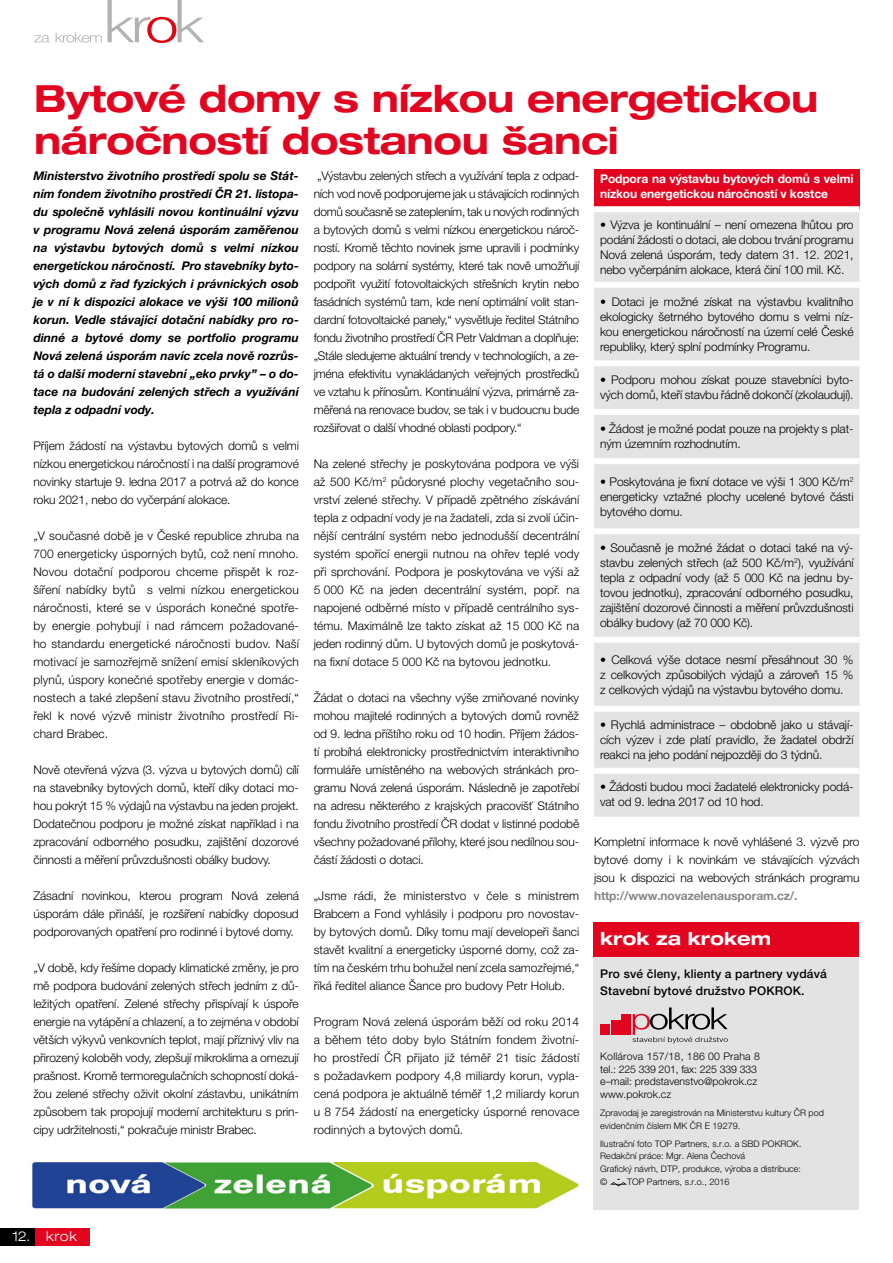
<style>
.page{position:relative;width:893px;height:1263px;background:#fff}
.page>*{position:absolute;margin:0;border:0;box-sizing:border-box;transform-origin:0 0}
.t1{font:700 expanded 37.5px/42px "Helvetica Neue LT Pro";letter-spacing:-.01em;color:#e30520}
.t2{font:700 expanded 18px "Helvetica Neue LT Pro";color:#fff}
.t3{font:300 expanded 13.5px "Helvetica Neue LT Pro";letter-spacing:.04em;color:#fff}
.t4{font:300 12px/18px "Helvetica Neue LT Pro";letter-spacing:-.01em;color:#000;text-align:justify}
.t5{font:italic 700 12px/18px "Helvetica Neue LT Pro";color:#000;text-align:justify}
.t6{font:700 12px/15px "Helvetica Neue LT Pro";letter-spacing:-.01em;color:#fff}
.t7{font:500 12px/16.6px "Helvetica Neue LT Pro";letter-spacing:.015em;color:#000}
.t8{font:700 12px "Helvetica Neue LT Pro";letter-spacing:-.01em;color:#878787}
.t9{font:300 10.5px/12.6px "Helvetica Neue LT Pro";color:#000}
.t10{font:300 9px/12.8px "Helvetica Neue LT Pro";color:#000}
</style>
<div class="page">
<div style="left:34px;top:1229px;width:55px;height:17px;background:#e30520"></div>
<div style="left:0;top:1229px;width:34px;height:17px;background:#000"></div>
<svg style="left:108px;top:0;width:96px;height:43px"></svg>
<svg style="left:34px;top:35px;width:16px;height:8px"></svg>
<svg style="left:56px;top:33px;width:46px;height:10px"></svg>
<div style="left:594px;top:169px;width:266px;height:40px;background:#e30520"></div>
<div style="left:594px;top:212px;width:266px;height:605px;background:#e3e3e3"></div>
<div style="left:594px;top:206px;width:266px;height:6px;background:#fff"></div>
<div style="left:594px;top:282px;width:266px;height:6px;background:#fff"></div>
<div style="left:594px;top:360px;width:266px;height:6px;background:#fff"></div>
<div style="left:594px;top:409px;width:266px;height:6px;background:#fff"></div>
<div style="left:594px;top:458px;width:266px;height:6px;background:#fff"></div>
<div style="left:594px;top:528px;width:266px;height:6px;background:#fff"></div>
<div style="left:594px;top:637px;width:266px;height:6px;background:#fff"></div>
<div style="left:594px;top:706px;width:266px;height:6px;background:#fff"></div>
<div style="left:594px;top:768px;width:266px;height:6px;background:#fff"></div>
<div style="left:594px;top:933px;width:265px;height:277px;background:#e3e3e3"></div>
<div style="left:594px;top:922px;width:265px;height:34px;background:#e30520"></div>
<svg style="left:610px;top:1178px;width:17px;height:8px"></svg>
<div style="left:600px;top:1024px;width:9px;height:11px;background:#e30420"></div>
<div style="left:611px;top:1020px;width:9px;height:15px;background:#e30420"></div>
<div style="left:622px;top:1014px;width:9px;height:21px;background:#e30420"></div>
<svg style="left:633px;top:1007px;width:95px;height:36px"></svg>
<img style="left:32px;top:1162px;width:547px;height:47px">
<h1 class="t1" style="left:34px;top:76px;width:786px">Bytové domy s nízkou energetickou náročností dostanou šanci</h1>
<p class="t5" style="left:33px;top:166px;width:267px">Ministerstvo životního prostředí spolu se Stát&shy;ním fondem životního prostředí ČR 21. listopa&shy;du společně vyhlásili novou kontinuální výzvu v programu Nová zelená úsporám zaměřenou na výstavbu bytových domů s velmi nízkou energetickou náročností. Pro stavebníky byto&shy;vých domů z řad fyzických i právnických osob je v ní k dispozici alokace ve výši 100 milionů korun. Vedle stávající dotační nabídky pro ro&shy;dinné a bytové domy se portfolio programu Nová zelená úsporám navíc zcela nově rozrůs&shy;tá o další moderní stavební „eko prvky” – o do&shy;tace na budování zelených střech a využívání tepla z odpadní vody.</p>
<p class="t4" style="left:33px;top:436px;width:267px">Příjem žádostí na výstavbu bytových domů s velmi nízkou energetickou náročností i na další programové novinky startuje 9. ledna 2017 a potrvá až do konce roku 2021, nebo do vyčerpání alokace.</p>
<p class="t4" style="left:33px;top:526px;width:267px">„V současné době je v České republice zhruba na 700 energeticky úsporných bytů, což není mnoho.<br>Novou dotační podporou chceme přispět k roz&shy;šíření nabídky bytů s velmi nízkou energetickou náročnosti, které se v úsporách konečné spotře&shy;by energie pohybují i nad rámcem požadované&shy;ho standardu energetické náročnosti budov. Naší motivací je samozřejmě snížení emisí skleníkových plynů, úspory konečné spotřeby energie v domác&shy;nostech a také zlepšení stavu životního prostředí,“ řekl k nové výzvě ministr životního prostředí Ri&shy;chard Brabec.</p>
<p class="t4" style="left:33px;top:760px;width:267px">Nově otevřená výzva (3. výzva u bytových domů) cílí na stavebníky bytových domů, kteří díky dotaci mo&shy;hou pokrýt 15 % výdajů na výstavbu na jeden projekt.<br>Dodatečnou podporu je možné získat například i na zpracování odborného posudku, zajištění dozorové činnosti a měření průvzdušnosti obálky budovy.</p>
<p class="t4" style="left:33px;top:886px;width:267px">Zásadní novinkou, kterou program Nová zelená úsporám dále přináší, je rozšíření nabídky doposud podporovaných opatření pro rodinné i bytové domy.</p>
<p class="t4" style="left:33px;top:958px;width:267px">„V době, kdy řešíme dopady klimatické změny, je pro mě podpora budování zelených střech jedním z dů&shy;ležitých opatření. Zelené střechy přispívají k úspoře energie na vytápění a chlazení, a to zejména v období větších výkyvů venkovních teplot, mají příznivý vliv na přirozený koloběh vody, zlepšují mikroklima a omezují prašnost. Kromě termoregulačních schopností doká&shy;žou zelené střechy oživit okolní zástavbu, unikátním způsobem tak propojují moderní architekturu s prin&shy;cipy udržitelnosti,“ pokračuje ministr Brabec.</p>
<p class="t4" style="left:314px;top:166px;width:267px">„Výstavbu zelených střech a využívání tepla z odpad&shy;ních vod nově podporujeme jak u stávajících rodinných domů současně se zateplením, tak u nových rodinných a bytových domů s velmi nízkou energetickou nároč&shy;ností. Kromě těchto novinek jsme upravili i podmínky podpory na solární systémy, které tak nově umožňují podpořit využití fotovoltaických střešních krytin nebo fasádních systémů tam, kde není optimální volit stan&shy;dardní fotovoltaické panely,“ vysvětluje ředitel Státního fondu životního prostředí ČR Petr Valdman a doplňuje: „Stále sledujeme aktuální trendy v technologiích, a ze&shy;jména efektivitu vynakládaných veřejných prostředků ve vztahu k přínosům. Kontinuální výzva, primárně za&shy;měřená na renovace budov, se tak i v budoucnu bude rozšiřovat o další vhodné oblasti podpory.“</p>
<p class="t4" style="left:314px;top:454px;width:267px">Na zelené střechy je poskytována podpora ve výši až 500 Kč/m<sup>2</sup> půdorysné plochy vegetačního sou&shy;vrství zelené střechy. V případě zpětného získávání tepla z odpadní vody je na žadateli, zda si zvolí účin&shy;nější centrální systém nebo jednodušší decentrální systém spořící energii nutnou na ohřev teplé vody při sprchování. Podpora je poskytována ve výši až 5 000 Kč na jeden decentrální systém, popř. na napojené odběrné místo v případě centrálního sys&shy;tému. Maximálně lze takto získat až 15 000 Kč na jeden rodinný dům. U bytových domů je poskytová&shy;na fixní dotace 5 000 Kč na bytovou jednotku.</p>
<p class="t4" style="left:314px;top:688px;width:267px">Žádat o dotaci na všechny výše zmiňované novinky mohou majitelé rodinných a bytových domů rovněž od 9. ledna příštího roku od 10 hodin. Příjem žádos&shy;tí probíhá elektronicky prostřednictvím interaktivního formuláře umístěného na webových stránkách pro&shy;gramu Nová zelená úsporám. Následně je zapotřebí na adresu některého z krajských pracovišť Státního fondu životního prostředí ČR dodat v listinné podobě všechny požadované přílohy, které jsou nedílnou sou&shy;částí žádosti o dotaci.</p>
<p class="t4" style="left:314px;top:886px;width:267px">„Jsme rádi, že ministerstvo v čele s ministrem Brabcem a Fond vyhlásily i podporu pro novostav&shy;by bytových domů. Díky tomu mají developeři šanci stavět kvalitní a energeticky úsporné domy, což za&shy;tím na českém trhu bohužel není zcela samozřejmé,“ říká ředitel aliance Šance pro budovy Petr Holub.</p>
<p class="t4" style="left:314px;top:1012px;width:267px">Program Nová zelená úsporám běží od roku 2014 a během této doby bylo Státním fondem životní&shy;ho prostředí ČR přijato již téměř 21 tisíc žádostí s požadavkem podpory 4,8 miliardy korun, vypla&shy;cená podpora je aktuálně téměř 1,2 miliardy korun u 8 754 žádostí na energeticky úsporné renovace rodinných a bytových domů.</p>
<p class="t6" style="left:600px;top:171px;width:255px">Podpora na výstavbu bytových domů s velmi nízkou energetickou náročností v kostce</p>
<p class="t4" style="left:600px;top:217px;width:255px;line-height:15px">• Výzva je kontinuální – není omezena lhůtou pro podání žádosti o dotaci, ale dobou trvání programu Nová zelená úsporám, tedy datem 31. 12. 2021, nebo vyčerpáním alokace, která činí 100 mil. Kč.</p>
<p class="t4" style="left:600px;top:294px;width:255px;line-height:15px">• Dotaci je možné získat na výstavbu kvalitního ekologicky šetrného bytového domu s velmi níz&shy;kou energetickou náročností na území celé České republiky, který splní podmínky Programu.</p>
<p class="t4" style="left:600px;top:372px;width:255px;line-height:15px">• Podporu mohou získat pouze stavebníci byto&shy;vých domů, kteří stavbu řádně dokončí (zkolaudují).</p>
<p class="t4" style="left:600px;top:421px;width:255px;line-height:15px">• Žádost je možné podat pouze na projekty s plat&shy;ným územním rozhodnutím.</p>
<p class="t4" style="left:600px;top:473px;width:255px;line-height:15px">• Poskytována je fixní dotace ve výši 1 300 Kč/m<sup>2 </sup>energeticky vztažné plochy ucelené bytové části bytového domu.</p>
<p class="t4" style="left:600px;top:540px;width:255px;line-height:15px">• Současně je možné žádat o dotaci také na vý&shy;stavbu zelených střech (až 500 Kč/m<sup>2</sup>), využívání tepla z odpadní vody (až 5 000 Kč na jednu by&shy;tovou jednotku), zpracování odborného posudku, zajištění dozorové činnosti a měření průvzdušnosti obálky budovy (až 70 000 Kč).</p>
<p class="t4" style="left:600px;top:651px;width:255px;line-height:15px">• Celková výše dotace nesmí přesáhnout 30 % z celkových způsobilých výdajů a zároveň 15 % z celkových výdajů na výstavbu bytového domu.</p>
<p class="t4" style="left:600px;top:717px;width:255px;line-height:15px">• Rychlá administrace – obdobně jako u stávají&shy;cích výzev i zde platí pravidlo, že žadatel obdrží reakci na jeho podání nejpozději do 3 týdnů.</p>
<p class="t4" style="left:600px;top:778px;width:255px;line-height:15px">• Žádosti budou moci žadatelé elektronicky podá&shy;vat od 9. ledna 2017 od 10 hod.</p>
<p class="t4" style="left:594px;top:832px;width:267px">Kompletní informace k nově vyhlášené 3. výzvě pro bytové domy i k novinkám ve stávajících výzvách jsou k dispozici na webových stránkách programu</p>
<p class="t8" style="left:594px;top:888px;width:205px">http://www.novazelenausporam.cz/.</p>
<h2 class="t2" style="left:600px;top:927px;width:172px">krok za krokem</h2>
<p class="t7" style="left:600px;top:965px;width:228px">Pro své členy, klienty a partnery vydává<br>Stavební bytové družstvo POKROK.</p>
<p class="t9" style="left:600px;top:1050px;width:161px">Kollárova 157/18, 186 00 Praha 8 tel.: 225 339 201, fax: 225 339 333 e–mail: predstavenstvo@pokrok.cz www.pokrok.cz</p>
<p class="t10" style="left:600px;top:1106px;width:225px;line-height:13.5px">Zpravodaj je zaregistrován na Ministerstvu kultury ČR pod evidenčním číslem MK ČR E 19279.</p>
<p class="t10" style="left:600px;top:1137px;width:203px">Ilustrační foto TOP Partners, s.r.o. a SBD POKROK.<br>Redakční práce: Mgr. Alena Čechová<br>Grafický návrh, DTP, produkce, výroba a distribuce: ©</p>
<p class="t10" style="left:627px;top:1175px;width:104px">TOP Partners, s.r.o., 2016</p>
<p class="t3" style="left:12px;top:1228px;width:66px">12. krok</p>
</div>
